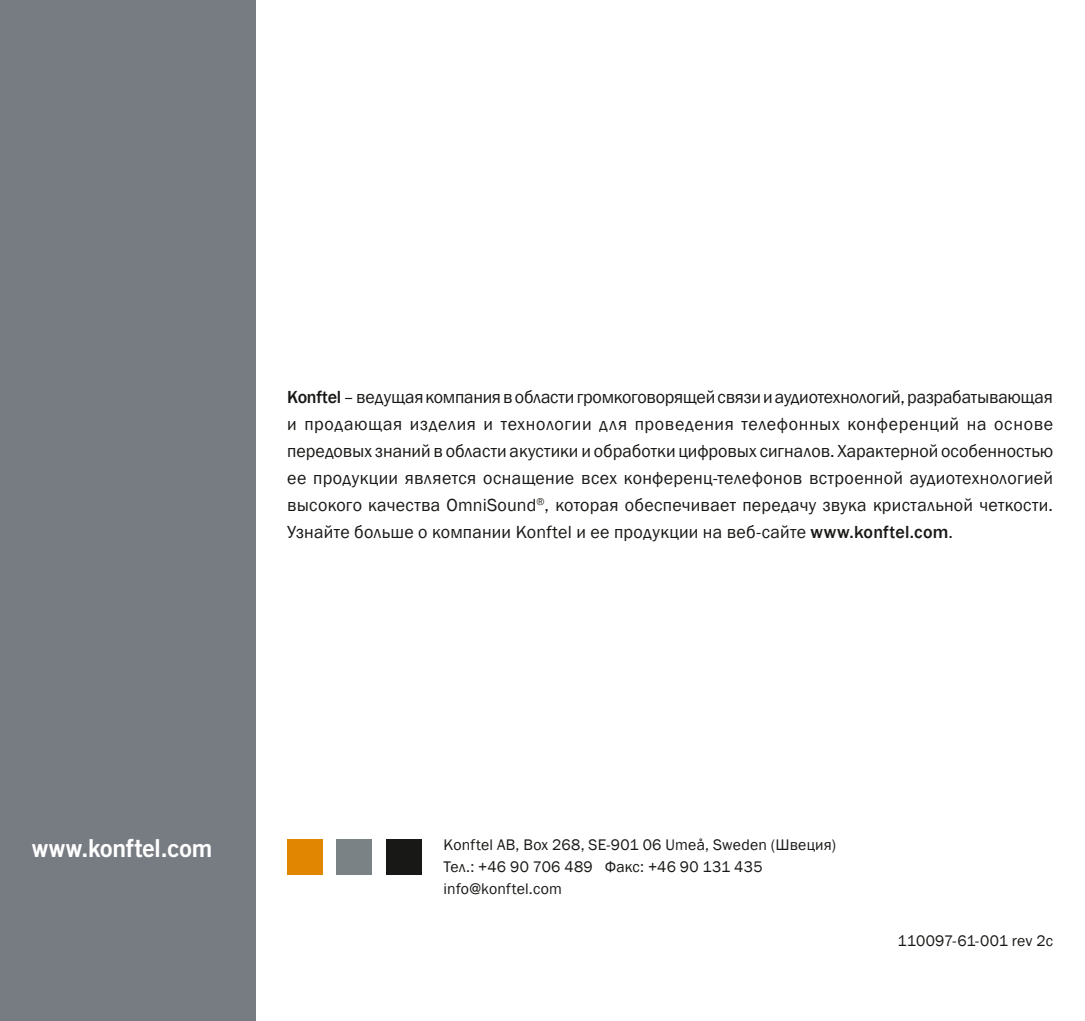
<style>
.page{position:relative;width:1085px;height:1021px;background:#fff}
.page>*{position:absolute;margin:0;border:0;box-sizing:border-box;transform-origin:0 0}
.Baksida_2{font:24.75px "Trade Gothic LT Std Bd 2";letter-spacing:-.01em;color:#fff}
.Baksida_1{font:18px/27px "Franklin Gothic";letter-spacing:.015em;color:#181816;text-align:justify}
.Baksida_2-2{font:15.75px "Franklin Gothic";letter-spacing:.015em;color:#181816}
.s1{font-weight:500}
</style>
<div class="page">
<div style="left:287px;top:839px;width:35px;height:35px;background:#e08600"></div>
<div style="left:386px;top:839px;width:35px;height:35px;background:#181816"></div>
<div style="left:336px;top:839px;width:36px;height:35px;background:#7b8285"></div>
<div style="left:0;top:0;width:255px;height:1020px;background:#777c83"></div>
<p class="Baksida_1" style="left:287px;top:383px;width:767px"><span class="s1">Konftel</span> – ведущая компания в области громкоговорящей связи и аудиотехнологий, разрабатывающая и продающая изделия и технологии для проведения телефонных конференций на основе передовых знаний в области акустики и обработки цифровых сигналов. Характерной особенностью ее продукции является оснащение всех конференц-телефонов встроенной аудиотехнологией высокого качества OmniSound<sup>®</sup>, которая обеспечивает передачу звука кристальной четкости.<br>Узнайте больше о компании Konftel и ее продукции на веб-сайте <span class="s1">www.konftel.com</span>.</p>
<p class="Baksida_2" style="left:32px;top:832px;width:182px">www.konftel.com</p>
<p class="Baksida_2-2" style="left:443px;top:835px;width:394px">Konftel AB, Box 268, SE-901 06 Umeå, Sweden (Швеция)</p>
<p class="Baksida_2-2" style="left:443px;top:857px;width:320px">Тел.: +46 90 706 489 Факс: +46 90 131 435</p>
<p class="Baksida_2-2" style="left:443px;top:878px;width:120px">info@konftel.com</p>
<p class="Baksida_2-2" style="left:897px;top:930px;width:157px">110097-61-001 rev 2c</p>
</div>
